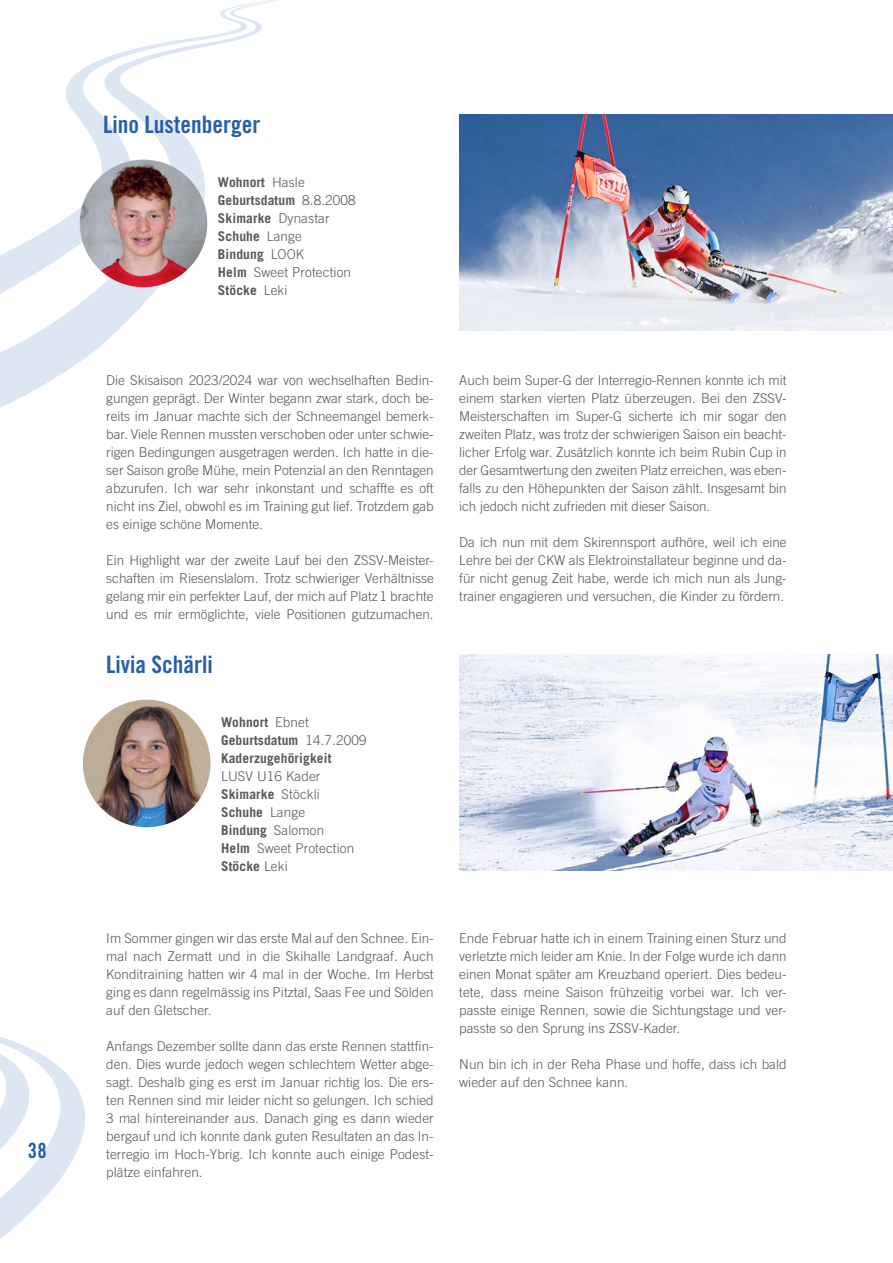
<style>
.page{position:relative;width:893px;height:1263px;background:#fff}
.page>*{position:absolute;margin:0;border:0;box-sizing:border-box;transform-origin:0 0}
.t1{font:24px "Trade Gothic LT Std Bd Cn 20";color:#255eaa}
.t2{font:21px "Trade Gothic LT Std Bd Cn 20";color:#255eaa}
.t3{font:300 13.5px/18px "Trade Gothic LT Std";letter-spacing:.005em;color:#57585a;text-align:justify}
.t4{font:700 13.5px/18px "Trade Gothic LT Std";letter-spacing:.01em;color:#57585a}
.s1{font-weight:300}
.s2{font-weight:700}
</style>
<div class="page">
<img style="left:459px;top:655px;width:434px;height:216px">
<img style="left:459px;top:115px;width:434px;height:216px">
<svg style="left:0;top:1037px;width:85px;height:202px"></svg>
<svg style="left:0;top:0;width:278px;height:407px"></svg>
<img style="left:83px;top:700px;width:127px;height:127px;border-radius:64px">
<img style="left:80px;top:160px;width:127px;height:127px;border-radius:64px">
<h2 class="t2" style="left:28px;top:1138px;width:20px">38</h2>
<h1 class="t1" style="left:103px;top:110px;width:159px">Lino Lustenberger</h1>
<p class="t4" style="left:218px;top:173px;width:139px">Wohnort <span class="s1">Hasle<br></span>Geburtsdatum <span class="s1">8.8.2008<br></span>Skimarke <span class="s1">Dynastar<br></span>Schuhe <span class="s1">Lange<br></span>Bindung <span class="s1">LOOK<br></span>Helm <span class="s1">Sweet Protection<br></span>Stöcke <span class="s1">Leki</span></p>
<p class="t3" style="left:106px;top:371px;width:329px">Die Skisaison 2023/2024 war von wechselhaften Bedin&shy;gungen geprägt. Der Winter begann zwar stark, doch be&shy;reits im Januar machte sich der Schneemangel bemerk&shy;bar. Viele Rennen mussten verschoben oder unter schwie&shy;rigen Bedingungen ausgetragen werden. Ich hatte in die&shy;ser Saison große Mühe, mein Potenzial an den Renntagen abzurufen. Ich war sehr inkonstant und schaffte es oft nicht ins Ziel, obwohl es im Training gut lief. Trotzdem gab es einige schöne Momente.</p>
<p class="t3" style="left:106px;top:551px;width:329px">Ein Highlight war der zweite Lauf bei den ZSSV-Meister&shy;schaften im Riesenslalom. Trotz schwieriger Verhältnisse gelang mir ein perfekter Lauf, der mich auf Platz1 brachte und es mir ermöglichte, viele Positionen gutzumachen.</p>
<h1 class="t1" style="left:106px;top:650px;width:108px">Livia Schärli</h1>
<p class="t4" style="left:221px;top:713px;width:147px">Wohnort <span class="s1">Ebnet<br></span>Geburtsdatum <span class="s1">14.7.2009<br></span>Kaderzugehörigkeit</p>
<p class="t3" style="left:221px;top:767px;width:135px;text-align:left">LUSV U16 Kader<br><span class="s2">Skimarke</span> Stöckli<br><span class="s2">Schuhe</span> Lange<br><span class="s2">Bindung</span> Salomon<br><span class="s2">Helm</span> Sweet Protection<br><span class="s2">Stöcke</span> Leki</p>
<p class="t3" style="left:106px;top:929px;width:329px">Im Sommer gingen wir das erste Mal auf den Schnee. Ein&shy;mal nach Zermatt und in die Skihalle Landgraaf. Auch Konditraining hatten wir 4 mal in der Woche. Im Herbst ging es dann regelmässig ins Pitztal, Saas Fee und Sölden auf den Gletscher.</p>
<p class="t3" style="left:106px;top:1037px;width:329px">Anfangs Dezember sollte dann das erste Rennen stattfin&shy;den. Dies wurde jedoch wegen schlechtem Wetter abge&shy;sagt. Deshalb ging es erst im Januar richtig los. Die ers&shy;ten Rennen sind mir leider nicht so gelungen. Ich schied 3 mal hintereinander aus. Danach ging es dann wieder bergauf und ich konnte dank guten Resultaten an das In&shy;terregio im Hoch-Ybrig. Ich konnte auch einige Podest&shy;plätze einfahren.</p>
<p class="t3" style="left:459px;top:371px;width:329px">Auch beim Super-G der Interregio-Rennen konnte ich mit einem starken vierten Platz überzeugen. Bei den ZSSV-Meisterschaften im Super-G sicherte ich mir sogar den zweiten Platz, was trotz der schwierigen Saison ein beacht&shy;licher Erfolg war. Zusätzlich konnte ich beim Rubin Cup in der Gesamtwertung den zweiten Platz erreichen, was eben&shy;falls zu den Höhepunkten der Saison zählt. Insgesamt bin ich jedoch nicht zufrieden mit dieser Saison.</p>
<p class="t3" style="left:459px;top:533px;width:329px">Da ich nun mit dem Skirennsport aufhöre, weil ich eine Lehre bei der CKW als Elektroinstallateur beginne und da&shy;für nicht genug Zeit habe, werde ich mich nun als Jung&shy;trainer engagieren und versuchen, die Kinder zu fördern.</p>
<p class="t3" style="left:459px;top:929px;width:329px">Ende Februar hatte ich in einem Training einen Sturz und verletzte mich leider am Knie. In der Folge wurde ich dann einen Monat später am Kreuzband operiert. Dies bedeu&shy;tete, dass meine Saison frühzeitig vorbei war. Ich ver&shy;passte einige Rennen, sowie die Sichtungstage und ver&shy;passte so den Sprung ins ZSSV-Kader.</p>
<p class="t3" style="left:459px;top:1055px;width:329px">Nun bin ich in der Reha Phase und hoffe, dass ich bald wieder auf den Schnee kann.</p>
</div>
